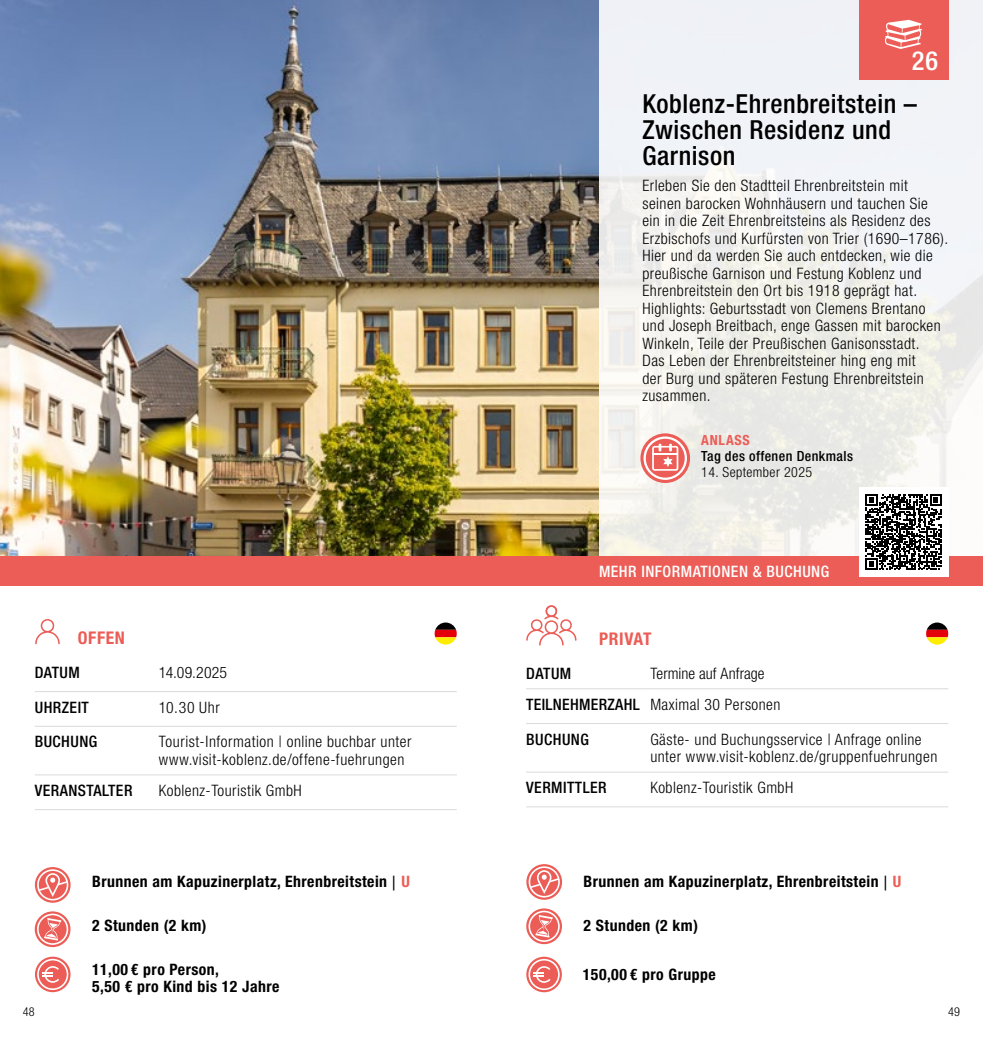
<style>
.page{position:relative;width:983px;height:1042px;background:#fff}
.page>*{position:absolute;margin:0;border:0;box-sizing:border-box;transform-origin:0 0}
.t1{font:500 condensed 26.25px/26.2px "Helvetica Neue LT Std";letter-spacing:.02em;color:#000}
.t2{font:500 condensed 26.25px "Helvetica Neue LT Std";color:#fff}
.t3{font:700 condensed 17.5px "Helvetica Neue LT Std";letter-spacing:.04em;color:#eb5d56}
.t4{font:300 condensed 15.75px/17.5px "Helvetica Neue LT Std";letter-spacing:.03em;color:#000}
.t5{font:700 condensed 15.75px/17.5px "Helvetica Neue LT Std";letter-spacing:.03em;color:#000}
.t6{font:500 condensed 15.75px "Helvetica Neue LT Std";letter-spacing:.03em;color:#000}
.t7{font:500 condensed 15.75px "Helvetica Neue LT Std";letter-spacing:.03em;color:#fff}
.t8{font:500 condensed 14px "Helvetica Neue LT Std";letter-spacing:.03em;color:#000}
.t9{font:300 condensed 14px "Helvetica Neue LT Std";letter-spacing:.03em;color:#000}
.t10{font:700 condensed 14px "Helvetica Neue LT Std";letter-spacing:.055em;color:#eb5d56}
.t11{font:300 condensed 12.25px "Helvetica Neue LT Std";color:#000}
.s1{font-family:"Arial";font-weight:400;font-stretch:normal}
.s2{color:#eb5d56}
.s3{font-weight:500}
</style>
<div class="page">
<img style="left:0;top:0;width:599px;height:556px">
<div style="left:599px;top:0;width:383px;height:556px;background:linear-gradient(to right,#f1f0ef,#f1f2f2)"></div>
<div style="left:0;top:556px;width:982px;height:29px;background:#eb5d56"></div>
<hr style="left:35px;top:691px;width:124px;height:1px;background:#d9dada">
<hr style="left:159px;top:691px;width:297px;height:1px;background:#d9dada">
<hr style="left:35px;top:774px;width:124px;height:1px;background:#d9dada">
<hr style="left:159px;top:774px;width:297px;height:1px;background:#d9dada">
<hr style="left:35px;top:726px;width:124px;height:1px;background:#d9dada">
<hr style="left:159px;top:726px;width:297px;height:1px;background:#d9dada">
<hr style="left:35px;top:809px;width:124px;height:1px;background:#d9dada">
<hr style="left:159px;top:809px;width:297px;height:1px;background:#d9dada">
<hr style="left:526px;top:688px;width:124px;height:1px;background:#d9dada">
<hr style="left:650px;top:688px;width:297px;height:1px;background:#d9dada">
<hr style="left:526px;top:771px;width:124px;height:1px;background:#d9dada">
<hr style="left:650px;top:771px;width:297px;height:1px;background:#d9dada">
<hr style="left:526px;top:723px;width:124px;height:1px;background:#d9dada">
<hr style="left:650px;top:723px;width:297px;height:1px;background:#d9dada">
<hr style="left:526px;top:806px;width:124px;height:1px;background:#d9dada">
<hr style="left:650px;top:806px;width:297px;height:1px;background:#d9dada">
<svg style="left:640px;top:433px;width:50px;height:50px"></svg>
<svg style="left:643px;top:436px;width:43px;height:44px"></svg>
<div style="left:858px;top:487px;width:89px;height:90px;background:#fff"></div>
<svg style="left:865px;top:494px;width:76px;height:76px"></svg>
<svg style="left:926px;top:622px;width:21px;height:22px"></svg>
<svg style="left:434px;top:622px;width:22px;height:22px"></svg>
<svg style="left:526px;top:605px;width:50px;height:40px"></svg>
<svg style="left:35px;top:619px;width:25px;height:25px"></svg>
<svg style="left:35px;top:867px;width:36px;height:36px"></svg>
<svg style="left:37px;top:869px;width:31px;height:31px"></svg>
<svg style="left:35px;top:956px;width:35px;height:36px"></svg>
<svg style="left:37px;top:959px;width:31px;height:31px"></svg>
<svg style="left:526px;top:956px;width:35px;height:36px"></svg>
<svg style="left:528px;top:959px;width:31px;height:31px"></svg>
<svg style="left:35px;top:911px;width:35px;height:36px"></svg>
<svg style="left:37px;top:913px;width:31px;height:32px"></svg>
<svg style="left:526px;top:864px;width:36px;height:36px"></svg>
<svg style="left:528px;top:866px;width:31px;height:31px"></svg>
<svg style="left:526px;top:908px;width:36px;height:36px"></svg>
<svg style="left:528px;top:910px;width:31px;height:32px"></svg>
<div style="left:858px;top:0;width:89px;height:79px;background:#eb5d56"></div>
<svg style="left:885px;top:20px;width:37px;height:29px"></svg>
<h1 class="t2" style="left:911px;top:44px;width:27px">26</h1>
<h1 class="t1" style="left:642px;top:90px;width:276px">Koblenz-Ehrenbreitstein –<br>Zwischen Residenz und<br>Garnison</h1>
<p class="t4" style="left:642px;top:177px;width:307px">Erleben Sie den Stadtteil Ehrenbreitstein mit seinen barocken Wohnhäusern und tauchen Sie ein in die Zeit Ehrenbreitsteins als Residenz des Erzbischofs und Kurfürsten von Trier (1690–1786).<br>Hier und da werden Sie auch entdecken, wie die preußische Garnison und Festung Koblenz und Ehrenbreitstein den Ort bis 1918 geprägt hat.<br>Highlights: Geburtsstadt von Clemens Brentano und Joseph Breitbach, enge Gassen mit barocken Winkeln, Teile der Preußischen Ganisonsstadt.<br>Das Leben der Ehrenbreitsteiner hing eng mit<br>der Burg und späteren Festung Ehrenbreitstein zusammen.</p>
<p class="t10" style="left:701px;top:432px;width:50px">ANLASS</p>
<p class="t8" style="left:701px;top:447px;width:153px">Tag des offenen Denkmals</p>
<p class="t9" style="left:701px;top:463px;width:112px">14. September 2025</p>
<p class="t7" style="left:599px;top:562px;width:232px">MEHR INFORMATIONEN &amp; BUCHUNG</p>
<p class="t3" style="left:78px;top:628px;width:49px">OFFEN</p>
<p class="t3" style="left:599px;top:628px;width:54px">PRIVAT</p>
<p class="t6" style="left:35px;top:663px;width:47px">DATUM</p>
<p class="t4" style="left:159px;top:663px;width:70px">14.09.2025</p>
<p class="t6" style="left:35px;top:697px;width:56px">UHRZEIT</p>
<p class="t4" style="left:159px;top:698px;width:62px">10.30 Uhr</p>
<p class="t6" style="left:35px;top:732px;width:64px">BUCHUNG</p>
<p class="t4" style="left:159px;top:733px;width:254px">Tourist-Information | online buchbar unter www.visit-koblenz.de/offene-fuehrungen</p>
<p class="t6" style="left:35px;top:781px;width:99px">VERANSTALTER</p>
<p class="t4" style="left:159px;top:781px;width:144px">Koblenz-Touristik GmbH</p>
<p class="t5" style="left:92px;top:872px;width:319px">Brunnen am Kapuzinerplatz, Ehrenbreitstein <span class="s1">|</span> <span class="s2">U</span></p>
<p class="t5" style="left:92px;top:916px;width:116px">2 Stunden (2 km)</p>
<p class="t4" style="left:526px;top:657px;width:256px;line-height:31.2px;text-indent:124px">Termine auf Anfrage<br><span class="s3">TEILNEHMERZAHL</span> Maximal 30 Personen</p>
<p class="t6" style="left:526px;top:729px;width:64px">BUCHUNG</p>
<p class="t4" style="left:650px;top:730px;width:288px">Gäste- und Buchungsservice | Anfrage online unter www.visit-koblenz.de/gruppenfuehrungen</p>
<p class="t6" style="left:526px;top:778px;width:82px">VERMITTLER</p>
<p class="t4" style="left:650px;top:779px;width:144px">Koblenz-Touristik GmbH</p>
<p class="t6" style="left:526px;top:664px;width:47px">DATUM</p>
<p class="t5" style="left:583px;top:872px;width:319px">Brunnen am Kapuzinerplatz, Ehrenbreitstein <span class="s1">|</span> <span class="s2">U</span></p>
<p class="t5" style="left:583px;top:917px;width:116px">2 Stunden (2 km)</p>
<p class="t5" style="left:92px;top:960px;width:189px">11,00 € pro Person,<br>5,50 € pro Kind bis 12 Jahre</p>
<p class="t5" style="left:582px;top:966px;width:134px">150,00 € pro Gruppe</p>
<p class="t11" style="left:23px;top:1004px;width:13px">48</p>
<p class="t11" style="left:947px;top:1004px;width:13px">49</p>
</div>
